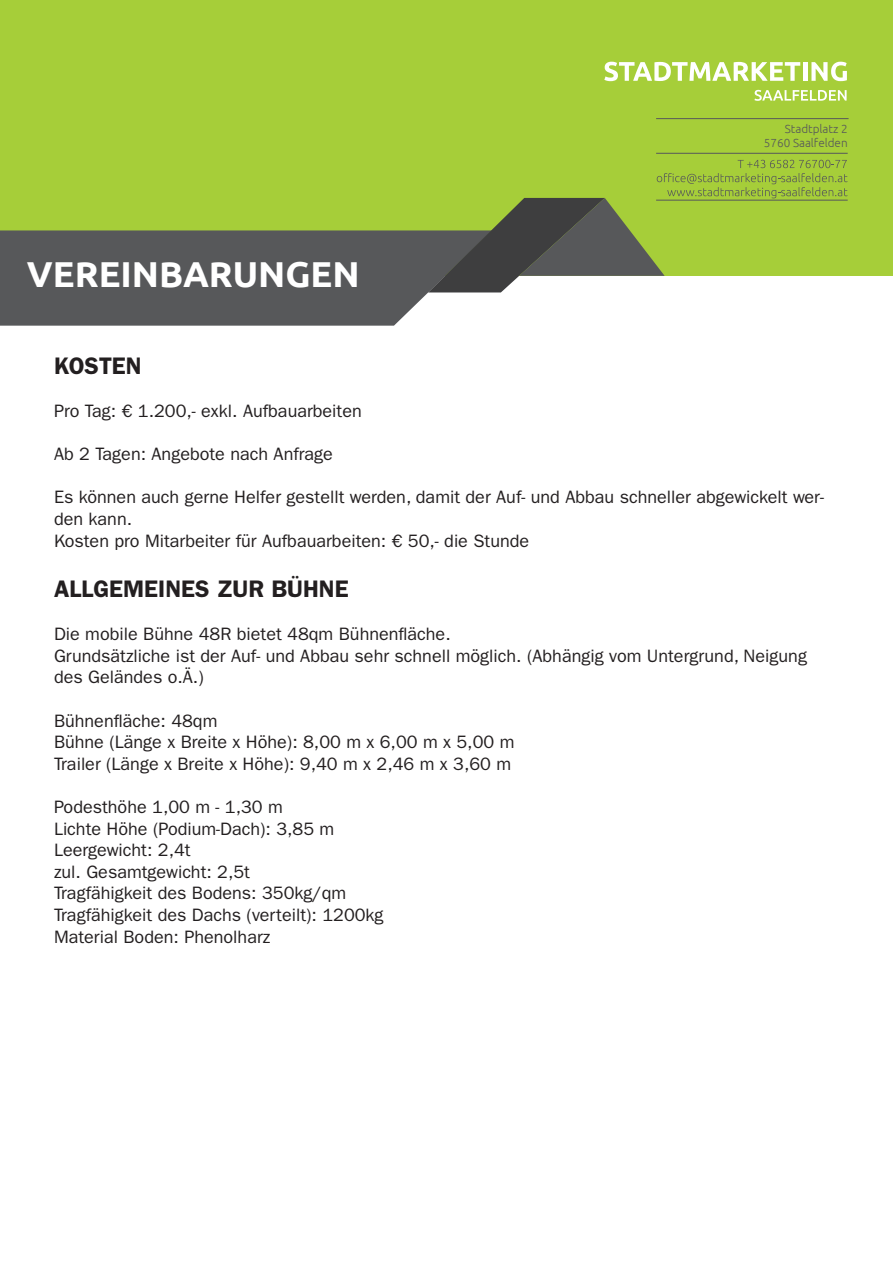
<style>
.page{position:relative;width:893px;height:1263px;background:#fff}
.page>*{position:absolute;margin:0;border:0;box-sizing:border-box;transform-origin:0 0}
.t1{font:700 36px "Ubuntu";color:#fff}
.t2{font:600 24px "ITC Franklin Gothic Std";color:#231f20}
.t3{font:18px/21.6px "ITC Franklin Gothic Std";color:#231f20}
.t4{font:300 11.7px/14.1px "Ubuntu";color:#57585a;text-align:right}
</style>
<div class="page">
<div style="left:0;top:0;width:893px;height:276px;background:#a6ce39"></div>
<svg style="left:0;top:230px;width:492px;height:96px;background:#626364"></svg>
<svg style="left:604px;top:62px;width:196px;height:19px"></svg>
<hr style="left:803px;top:62px;width:4px;height:19px;background:#fff">
<svg style="left:811px;top:62px;width:36px;height:19px"></svg>
<svg style="left:754px;top:90px;width:93px;height:11px"></svg>
<hr style="left:656px;top:118px;width:192px;height:1px;background:#57585a">
<hr style="left:656px;top:153px;width:192px;height:1px;background:#57585a">
<svg style="left:428px;top:160px;width:419px;height:132px"></svg>
<hr style="left:656px;top:200px;width:192px;height:1px;background:#57585a">
<h1 class="t1" style="left:27px;top:253px;width:334px">VEREINBARUNGEN</h1>
<p class="t4" style="left:764px;top:122px;width:85px">Stadtplatz 2<br>5760 Saalfelden</p>
<h2 class="t2" style="left:54px;top:351px;width:89px">KOSTEN</h2>
<p class="t3" style="left:54px;top:400px;width:309px">Pro Tag: € 1.200,- exkl. Aufbauarbeiten</p>
<p class="t3" style="left:54px;top:443px;width:280px">Ab 2 Tagen: Angebote nach Anfrage</p>
<p class="t3" style="left:54px;top:486px;width:771px">Es können auch gerne Helfer gestellt werden, damit der Auf- und Abbau schneller abgewickelt wer&shy;den kann.<br>Kosten pro Mitarbeiter für Aufbauarbeiten: € 50,- die Stunde</p>
<h2 class="t2" style="left:54px;top:574px;width:296px">ALLGEMEINES ZUR BÜHNE</h2>
<p class="t3" style="left:54px;top:623px;width:754px">Die mobile Bühne 48R bietet 48qm Bühnenfläche.<br>Grundsätzliche ist der Auf- und Abbau sehr schnell möglich. (Abhängig vom Untergrund, Neigung des Geländes o.Ä.)</p>
<p class="t3" style="left:54px;top:710px;width:462px">Bühnenfläche: 48qm<br>Bühne (Länge x Breite x Höhe): 8,00 m x 6,00 m x 5,00 m<br>Trailer (Länge x Breite x Höhe): 9,40 m x 2,46 m x 3,60 m</p>
<p class="t3" style="left:54px;top:796px;width:331px">Podesthöhe 1,00 m - 1,30 m<br>Lichte Höhe (Podium-Dach): 3,85 m<br>Leergewicht: 2,4t<br>zul. Gesamtgewicht: 2,5t<br>Tragfähigkeit des Bodens: 350kg/qm<br>Tragfähigkeit des Dachs (verteilt): 1200kg<br>Material Boden: Phenolharz</p>
</div>
